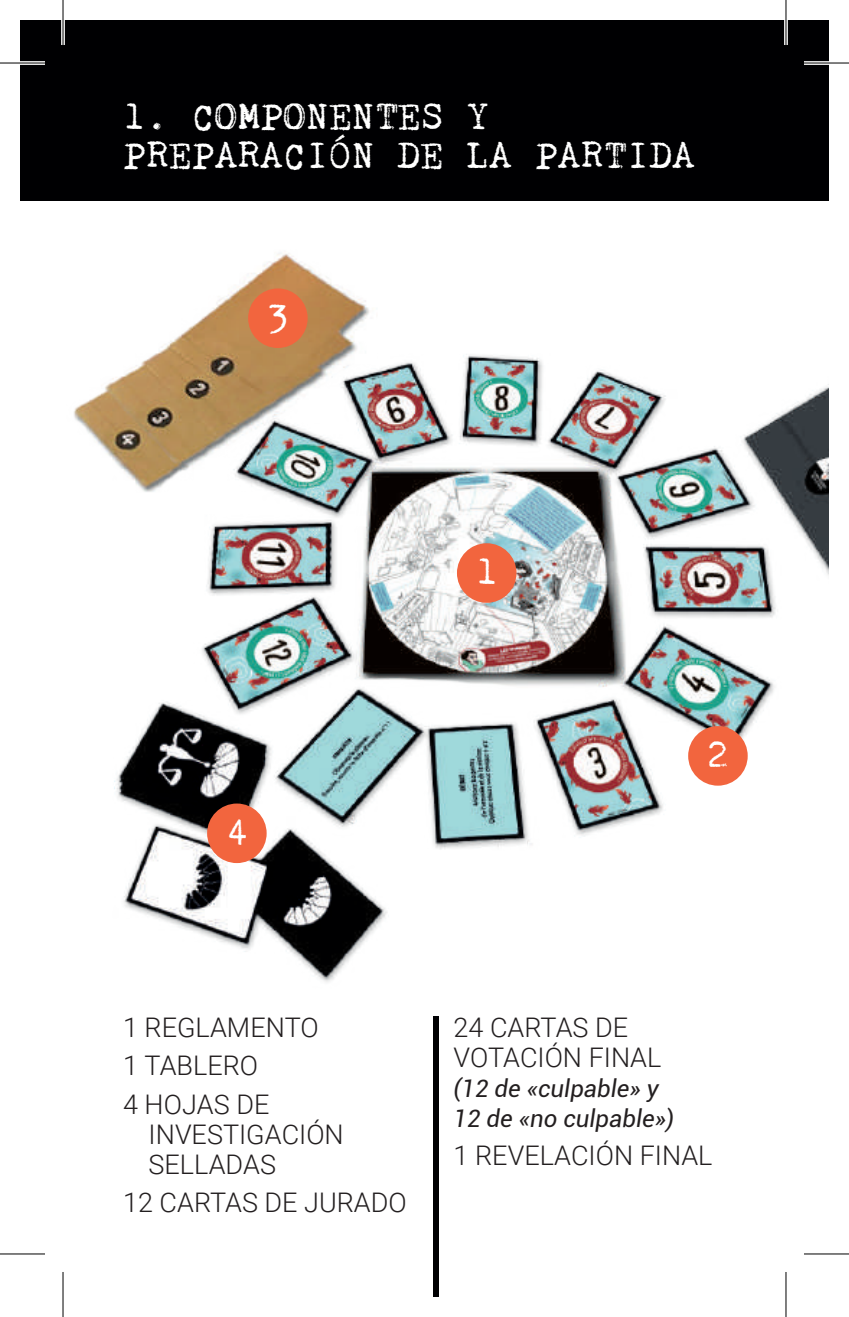
<style>
.page{position:relative;width:849px;height:1317px;background:#fff}
.page>*{position:absolute;margin:0;border:0;box-sizing:border-box;transform-origin:0 0}
.t1{font:39px/39px "Kingthings Trypewriter 2";color:#fff}
.t2{font:300 27px/38.4px "Roboto";color:#231f20}
.t3{font:italic 24px/30px "Roboto";color:#231f20}
</style>
<div class="page">
<img style="left:74px;top:253px;width:754px;height:729px">
<div style="left:20px;top:20px;width:808px;height:181px;background:#000002"></div>
<div style="left:433px;top:1016px;width:5px;height:280px;background:#000002"></div>
<div style="left:248px;top:288px;width:60px;height:60px;background:#f2653e;border-radius:50%"></div>
<div style="left:457px;top:543px;width:59px;height:60px;background:#f2653e;border-radius:50%"></div>
<div style="left:207px;top:803px;width:60px;height:60px;background:#f2653e;border-radius:50%"></div>
<div style="left:688px;top:726px;width:60px;height:59px;background:#f2653e;border-radius:50%"></div>
<svg style="left:20px;top:61px;width:25px;height:4px"></svg>
<svg style="left:804px;top:61px;width:25px;height:4px"></svg>
<svg style="left:61px;top:20px;width:4px;height:25px"></svg>
<svg style="left:784px;top:0;width:4px;height:45px"></svg>
<svg style="left:786px;top:1272px;width:1px;height:45px"></svg>
<hr style="left:0;top:62px;width:45px;height:2px;background:#000">
<hr style="left:804px;top:62px;width:45px;height:2px;background:#000">
<hr style="left:0;top:1253px;width:45px;height:1px;background:#000">
<hr style="left:804px;top:1253px;width:45px;height:1px;background:#000">
<hr style="left:62px;top:0;width:2px;height:45px;background:#000">
<hr style="left:62px;top:1272px;width:2px;height:45px;background:#000">
<hr style="left:785px;top:0;width:1px;height:45px;background:#000">
<hr style="left:785px;top:1272px;width:1px;height:45px;background:#000">
<h1 class="t1" style="left:123px;top:96px;width:573px">1. COMPONENTES Y<br>PREPARACIÓN DE LA PARTIDA</h1>
<h1 class="t1" style="left:267px;top:297px;width:24px">3</h1>
<h1 class="t1" style="left:226px;top:812px;width:24px">4</h1>
<h1 class="t1" style="left:476px;top:552px;width:24px">1</h1>
<h1 class="t1" style="left:707px;top:735px;width:24px">2</h1>
<p class="t2" style="left:123px;top:1007px;width:197px">1 REGLAMENTO<br>1 TABLERO<br>4 HOJAS DE</p>
<p class="t2" style="left:149px;top:1118px;width:197px;line-height:30px">INVESTIGACIÓN<br>SELLADAS</p>
<p class="t2" style="left:123px;top:1182px;width:285px">12 CARTAS DE JURADO</p>
<p class="t2" style="left:454px;top:1011px;width:209px;line-height:30px">24 CARTAS DE<br>VOTACIÓN FINAL</p>
<p class="t3" style="left:454px;top:1072px;width:222px">(12 de «culpable» y<br>12 de «no culpable»)</p>
<p class="t2" style="left:454px;top:1135px;width:260px">1 REVELACIÓN FINAL</p>
</div>
